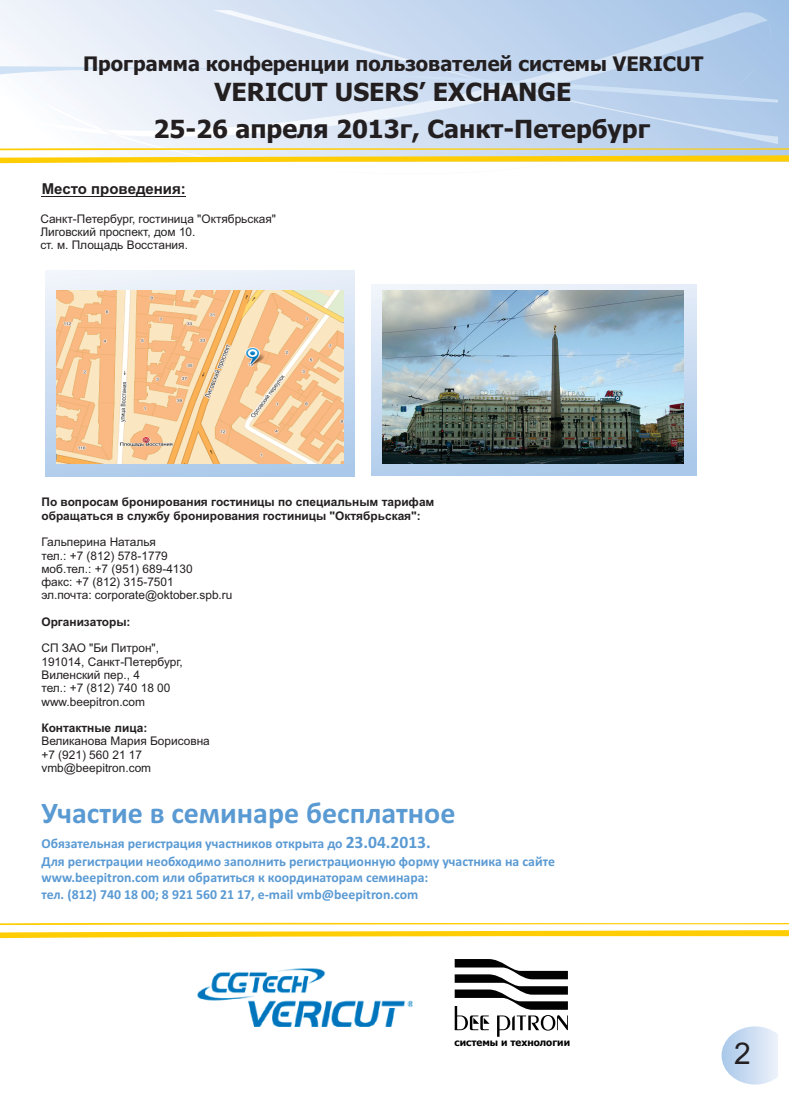
<style>
.page{position:relative;width:789px;height:1097px;background:#fff}
.page>*{position:absolute;margin:0;border:0;box-sizing:border-box;transform-origin:0 0}
.t1{font:700 30px "Calibri";color:#5a9ad3}
.t2{font:30px "Arial";color:#231f20}
.t3{font:700 25px/37.5px "Tahoma";color:#231f20}
.t4{font:700 20px "Tahoma";color:#231f20}
.t5{font:700 15px "Arial";color:#231f20}
.t6{font:700 13.75px/17.1px "Calibri";color:#5a9ad3}
.t7{font:11.88px/13.2px "Arial";color:#231f20}
.t8{font:700 11.88px/13.2px "Arial";color:#231f20}
.t9{font:700 9.88px "Tahoma";color:#020203}
.s1{font-size:17.5px}
</style>
<div class="page">
<svg style="left:371px;top:284px;width:326px;height:191px;background:#bfd3e8"></svg>
<div style="left:46px;top:270px;width:309px;height:206px;background:linear-gradient(to bottom,#efeff3,#b1c8e2)"></div>
<svg style="left:0;top:0;width:789px;height:147px"></svg>
<svg style="left:11px;top:6px;width:768px;height:158px"></svg>
<svg style="left:0;top:59px;width:213px;height:44px"></svg>
<svg style="left:213px;top:10px;width:565px;height:134px;background:#c8d9f0"></svg>
<svg style="left:721px;top:1026px;width:57px;height:58px"></svg>
<hr style="left:42px;top:196px;width:144px;height:1px;background:#231f20">
<svg style="left:0;top:147px;width:789px;height:16px"></svg>
<img style="left:57px;top:290px;width:286px;height:173px">
<img style="left:383px;top:291px;width:301px;height:172px">
<img style="left:197px;top:968px;width:216px;height:59px">
<svg style="left:0;top:922px;width:789px;height:16px"></svg>
<svg style="left:455px;top:959px;width:113px;height:77px"></svg>
<h3 class="t4" style="left:83px;top:56px;width:622px">Программа конференции пользователей системы VERICUT</h3>
<h2 class="t3" style="left:154px;top:75px;width:498px;text-indent:61px">VERICUT USERS’ EXCHANGE<br>25-26 апреля 2013г, Санкт-Петербург</h2>
<p class="t5" style="left:42px;top:183px;width:146px">Место проведения:</p>
<p class="t7" style="left:40px;top:213px;width:237px">Санкт-Петербург, гостиница "Октябрьская"<br>Лиговский проспект, дом 10.<br>ст. м. Площадь Восстания.</p>
<p class="t8" style="left:41px;top:496px;width:394px">По вопросам бронирования гостиницы по специальным тарифам обращаться в службу бронирования гостиницы "Октябрьская":</p>
<p class="t7" style="left:41px;top:536px;width:192px">Гальперина Наталья<br>тел.: +7 (812) 578-1779<br>моб.тел.: +7 (951) 689-4130<br>факс: +7 (812) 315-7501<br>эл.почта: corporate@oktober.spb.ru</p>
<p class="t8" style="left:41px;top:616px;width:91px">Организаторы:</p>
<p class="t7" style="left:41px;top:642px;width:143px">СП ЗАО "Би Питрон",<br>191014, Санкт-Петербург,<br>Виленский пер., 4<br>тел.: +7 (812) 740 18 00 www.beepitron.com</p>
<p class="t8" style="left:41px;top:722px;width:107px">Контактные лица:</p>
<p class="t7" style="left:41px;top:735px;width:170px">Великанова Мария Борисовна +7 (921) 560 21 17 vmb@beepitron.com</p>
<h1 class="t1" style="left:41px;top:800px;width:415px">Участие в семинаре бесплатное</h1>
<p class="t6" style="left:41px;top:835px;width:515px">Обязательная регистрация участников открыта до <span class="s1">23.04.2013.<br></span>Для регистрации необходимо заполнить регистрационную форму участника на сайте www.beepitron.com или обратиться к координаторам семинара:<br>тел. (812) 740 18 00; 8 921 560 21 17, e-mail vmb@beepitron.com</p>
<p class="t9" style="left:454px;top:1038px;width:117px">системы и технологии</p>
<h1 class="t2" style="left:734px;top:1041px;width:18px">2</h1>
</div>
